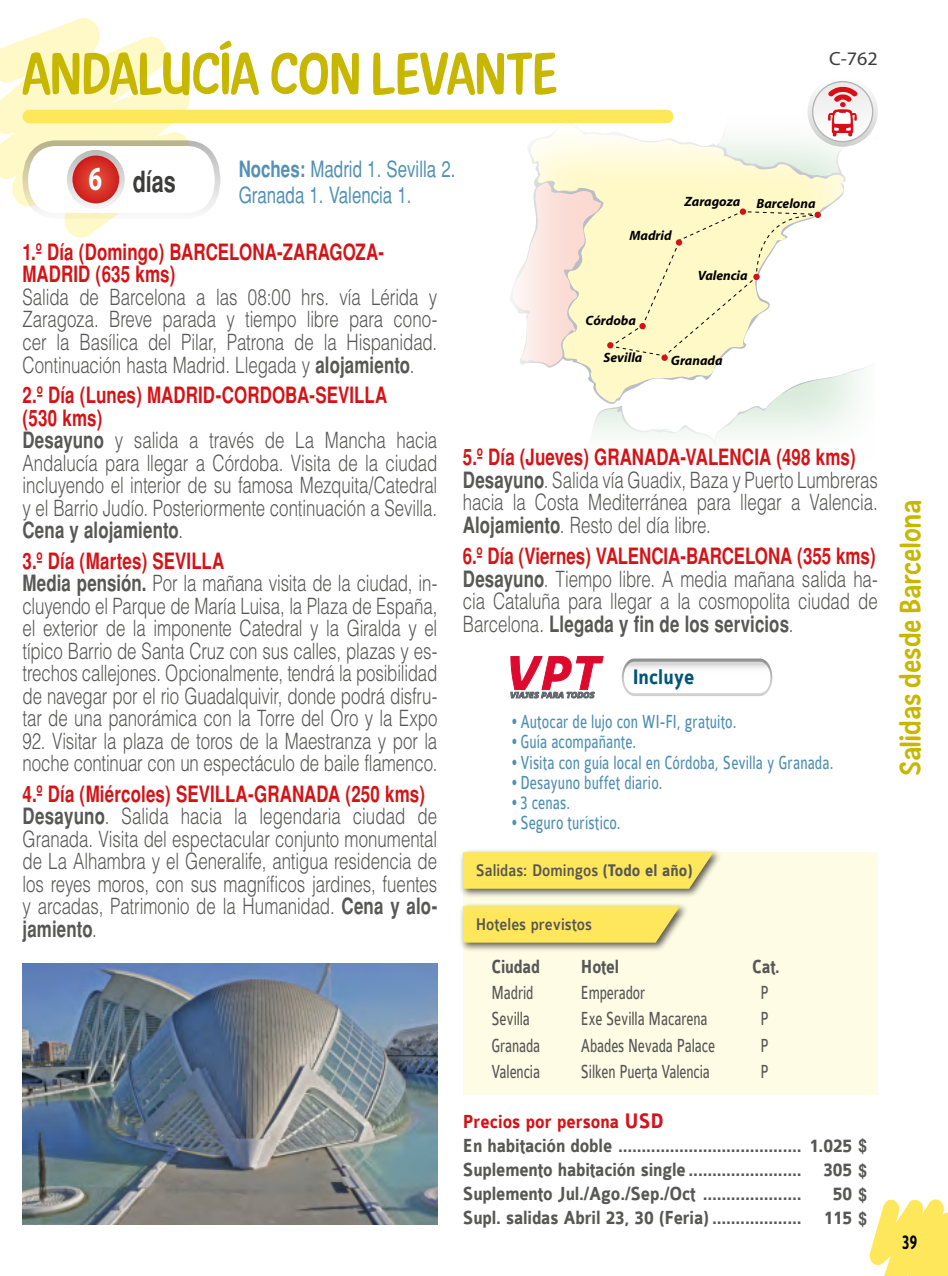
<style>
.page{position:relative;width:948px;height:1276px;background:#fff}
.page>*{position:absolute;margin:0;border:0;box-sizing:border-box;transform-origin:0 0}
.t1{font:58.5px "New Era Casual";color:#c8b700}
.t2{font:29.25px "New Era Casual";letter-spacing:.015em;color:#c8b700}
.t3{font:700 29.25px "Helvetica";color:#3c3c3b;scale:.74 1}
.t4{font:300 22.5px/22.5px "Helvetica";letter-spacing:-.005em;color:#575756;scale:.75 1}
.t5{font:700 22.5px/22.5px "Helvetica";letter-spacing:.005em;color:#d51317;scale:.75 1}
.t6{font:22.5px/25.9px "Helvetica";color:#5291b6;scale:.75 1}
.t7{font:700 22.5px "Colaborate";color:#005678;scale:.85 1}
.t8{font:700 20.25px/24.1px "Colaborate";letter-spacing:-.01em;color:#575756;scale:.85 1}
.t9{font:20.25px "Colaborate";letter-spacing:.01em;color:#4f8fb4;scale:.71 1}
.t10{font:20.25px "Colaborate";letter-spacing:-.01em;color:#575756;scale:.7 1}
.t11{font:700 20.25px "Colaborate";letter-spacing:-.01em;color:#575756;scale:.8 1}
.t12{font:19.12px "Myriad Pro";color:#3c3c3b;scale:1.05 1}
.t13{font:700 19.12px "Asap";color:#000;scale:.72 1}
.t14{font:500 18px "Colaborate";color:#575756;scale:.85 1}
.t15{font:italic 700 13.5px "Myriad";color:#000}
.s1{font-family:"Myriad";font-size:33.75px;color:#fff}
.s2{font-weight:700}
.s3{font-weight:700;color:#d51317}
.s4{color:#d51317}
.s5{font-size:22.5px;color:#d5121e}
.s6{font-family:"Helvetica";font-size:18px}
</style>
<div class="page">
<div style="left:463px;top:852px;width:414px;height:242px;background:#fffce5"></div>
<div style="left:29px;top:110px;width:637px;height:13px;background:#ffe75b"></div>
<svg style="left:869px;top:1199px;width:78px;height:77px"></svg>
<svg style="left:0;top:18px;width:226px;height:220px"></svg>
<svg style="left:70px;top:153px;width:52px;height:53px"></svg>
<div style="left:67px;top:150px;width:58px;height:59px;border:6px solid #fff;border-radius:50%"></div>
<div style="left:459px;top:849px;width:263px;height:50px;background:#000;opacity:.65"></div>
<svg style="left:463px;top:852px;width:250px;height:36px"></svg>
<div style="left:459px;top:902px;width:230px;height:51px;background:#000;opacity:.65"></div>
<svg style="left:463px;top:906px;width:216px;height:36px"></svg>
<svg style="left:622px;top:658px;width:150px;height:38px"></svg>
<svg style="left:510px;top:656px;width:93px;height:42px"></svg>
<svg style="left:807px;top:77px;width:70px;height:70px"></svg>
<svg style="left:812px;top:82px;width:60px;height:60px"></svg>
<svg style="left:509px;top:87px;width:368px;height:354px"></svg>
<img style="left:22px;top:963px;width:415px;height:262px">
<h1 class="t1" style="left:22px;top:39px;width:537px">ANDALUCÍA CON LEVANTE</h1>
<p class="t12" style="left:828px;top:47px;width:48px">C-762</p>
<h2 class="t3" style="left:88px;top:164px;width:120px"><span class="s1">6</span> días</h2>
<p class="t6" style="left:239px;top:156px;width:290px"><span class="s2">Noches:</span> Madrid 1. Sevilla 2.<br>Granada 1. Valencia 1.</p>
<p class="t5" style="left:22px;top:241px;width:483px">1.º Día (Domingo) BARCELONA-ZARAGOZA-<br>MADRID (635 kms)</p>
<p class="t4" style="left:22px;top:285px;width:554px;text-align:justify">Salida de Barcelona a las 08:00 hrs. vía Lérida y Zaragoza. Breve parada y tiempo libre para cono&shy;cer la Basílica del Pilar, Patrona de la Hispanidad.<br>Continuación hasta Madrid. Llegada y <span class="s2">alojamiento</span>.</p>
<p class="t4" style="left:22px;top:383px;width:554px"><span class="s3">2.º Día (Lunes) MADRID-CORDOBA-SEVILLA<br>(530 kms)<br></span><span class="s2">Desayuno</span> y salida a través de La Mancha hacia Andalucía para llegar a Córdoba. Visita de la ciudad incluyendo el interior de su famosa Mezquita/Catedral y el Barrio Judío. Posteriormente continuación a Sevilla.<br><span class="s2">Cena y alojamiento</span>.</p>
<p class="t4" style="left:22px;top:549px;width:554px"><span class="s3">3.º Día (Martes) SEVILLA<br></span><span class="s2">Media pensión.</span> Por la mañana visita de la ciudad, in&shy;cluyendo el Parque de María Luisa, la Plaza de España, el exterior de la imponente Catedral y la Giralda y el típico Barrio de Santa Cruz con sus calles, plazas y es&shy;trechos callejones. Opcionalmente, tendrá la posibilidad de navegar por el rio Guadalquivir, donde podrá disfru&shy;tar de una panorámica con la Torre del Oro y la Expo</p>
<p class="t4" style="left:22px;top:729px;width:554px">92. Visitar la plaza de toros de la Maestranza y por la noche continuar con un espectáculo de baile flamenco.</p>
<p class="t4" style="left:22px;top:782px;width:554px"><span class="s3">4.º Día (Miércoles) SEVILLA-GRANADA (250 kms)<br></span><span class="s2">Desayuno</span>. Salida hacia la legendaria ciudad de Granada. Visita del espectacular conjunto monumental de La Alhambra y el Generalife, antigua residencia de los reyes moros, con sus magníficos jardines, fuentes y arcadas, Patrimonio de la Humanidad. <span class="s2">Cena y alo&shy;jamiento</span>.</p>
<p class="t15" style="left:629px;top:229px;width:44px">Madrid</p>
<p class="t15" style="left:684px;top:196px;width:133px">Zaragoza Barcelona</p>
<p class="t15" style="left:697px;top:268px;width:51px">Valencia</p>
<p class="t15" style="left:585px;top:314px;width:52px">Córdoba</p>
<p class="t15" style="left:603px;top:350px;width:40px">Sevilla</p>
<p class="t15" style="left:670px;top:353px;width:53px">Granada</p>
<p class="t4" style="left:463px;top:445px;width:554px"><span class="s3">5.º Día (Jueves) GRANADA-VALENCIA (498 kms)<br></span><span class="s2">Desayuno</span>. Salida vía Guadix, Baza y Puerto Lumbreras hacia la Costa Mediterránea para llegar a Valencia.<br><span class="s2">Alojamiento</span>. Resto del día libre.</p>
<p class="t4" style="left:463px;top:544px;width:554px;text-align:justify"><span class="s3">6.º Día (Viernes) VALENCIA-BARCELONA (355 kms)<br></span><span class="s2">Desayuno</span>. Tiempo libre. A media mañana salida ha&shy;cia Cataluña para llegar a la cosmopolita ciudad de Barcelona. <span class="s2">Llegada y fin de los servicios</span>.</p>
<p class="t7" style="left:632px;top:665px;width:74px">Incluye</p>
<p class="t9" style="left:510px;top:711px;width:319px">•Autocar de lujo con WI-FI, gratuito.</p>
<p class="t9" style="left:510px;top:731px;width:178px">•Guía acompañante.</p>
<p class="t9" style="left:510px;top:751px;width:456px">•Visita con guía local en Córdoba, Sevilla y Granada.</p>
<p class="t9" style="left:510px;top:772px;width:215px">•Desayuno buffet diario.</p>
<p class="t9" style="left:510px;top:792px;width:85px">• 3 cenas.</p>
<p class="t9" style="left:510px;top:812px;width:156px">• Seguro turístico.</p>
<p class="t14" style="left:475px;top:861px;width:256px">Salidas: Domingos <span class="s2">(Todo el año)</span></p>
<p class="t14" style="left:475px;top:915px;width:138px">Hoteles previstos</p>
<p class="t11" style="left:491px;top:956px;width:62px">Ciudad</p>
<p class="t11" style="left:581px;top:956px;width:49px">Hotel</p>
<p class="t11" style="left:752px;top:956px;width:36px">Cat.</p>
<p class="t10" style="left:491px;top:982px;width:61px">Madrid</p>
<p class="t10" style="left:581px;top:982px;width:93px">Emperador</p>
<p class="t10" style="left:760px;top:982px;width:13px">P</p>
<p class="t10" style="left:491px;top:1008px;width:56px">Sevilla</p>
<p class="t10" style="left:581px;top:1008px;width:182px">Exe Sevilla Macarena</p>
<p class="t10" style="left:760px;top:1008px;width:13px">P</p>
<p class="t10" style="left:491px;top:1034px;width:71px">Granada</p>
<p class="t10" style="left:581px;top:1034px;width:193px">Abades Nevada Palace</p>
<p class="t10" style="left:760px;top:1034px;width:13px">P</p>
<p class="t10" style="left:491px;top:1060px;width:71px">Valencia</p>
<p class="t10" style="left:581px;top:1060px;width:186px">Silken Puerta Valencia</p>
<p class="t10" style="left:760px;top:1060px;width:13px">P</p>
<p class="t8" style="left:463px;top:1110px;width:477px"><span class="s4">Precios por persona</span> <span class="s5">USD<br></span>En habitación doble ....................................... 1.025 <span class="s6">$ </span>Suplemento habitación single ........................ 305 <span class="s6">$ </span>Suplemento Jul./Ago./Sep./Oct .....................</p>
<p class="t8" style="left:463px;top:1182px;width:477px;text-align:right">50 <span class="s6">$<br></span>Supl. salidas Abril 23, 30 (Feria) ................... 115 <span class="s6">$</span></p>
<h2 class="t2" style="left:892px;top:776px;width:277px;rotate:-90deg">Salidas desde Barcelona</h2>
<p class="t13" style="left:901px;top:1229px;width:23px">39</p>
</div>
